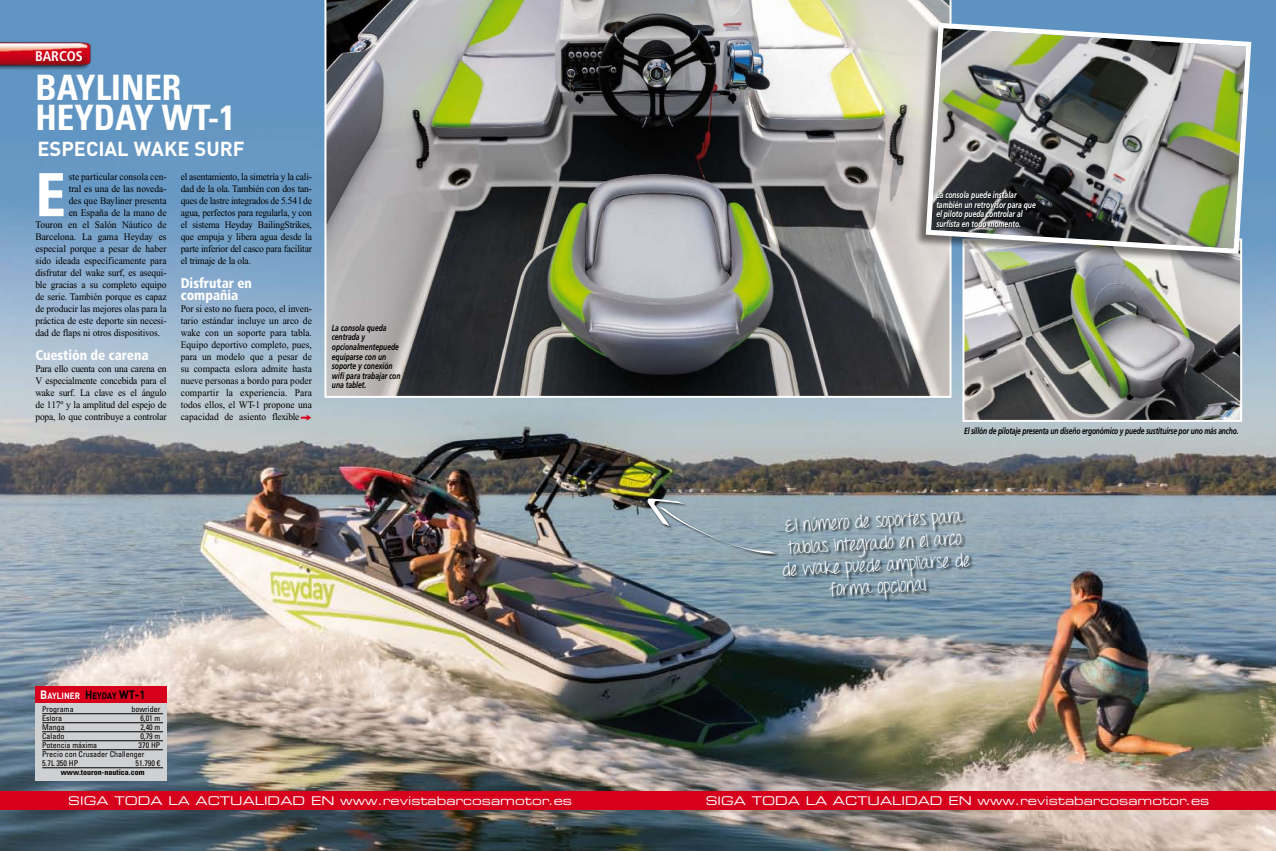
<style>
.page{position:relative;width:1276px;height:851px;background:#fff}
.page>*{position:absolute;margin:0;border:0;box-sizing:border-box;transform-origin:0 0}
.t1{font:900 condensed 61.6px "Frutiger LT Std";color:#fff;scale:.95 1}
.t2{font:700 condensed 35px/30px "Univers LT Std";color:#fff}
.t3{font:700 20px "DIN";color:#fff}
.t4{font:18px/22px "Throw My Hands Upinthe Air";color:#fff;text-align:center}
.t5{font:900 condensed 14px/12px "Frutiger LT Std";color:#fff;scale:.95 1}
.t6{font:700 condensed 14px "Frutiger LT Std";color:#fff}
.t7{font:12px "Eurostile LT Std Ex 2";color:#fff}
.t8{font:12px "Ingy Arrows Two";color:#d7001c}
.t9{font:10px/12px "Times New Roman";letter-spacing:-.01em;color:#000;text-align:justify;scale:.95 1}
.t10{font:italic 700 9px/9.5px "Frutiger LT Std";color:#000;scale:.75 1}
.t11{font:italic 700 9px/9.5px "Frutiger LT Std";color:#fff;scale:.75 1}
.t12{font:italic 700 9px "Frutiger LT Std";letter-spacing:-.025em;color:#000;scale:.75 1}
.t13{font:700 9px "DIN";color:#fff;scale:.9 1}
.t14{font:condensed 8px/9px "Univers LT Std";color:#000}
.t15{font:700 condensed 8px "Univers LT Std";color:#000}
.s1{font-size:12px}
.s2{font-size:12px;color:#000}
.s3{color:#000}
</style>
<div class="page">
<img style="left:0;top:0;width:1276px;height:850px">
<div style="left:0;top:42px;width:99px;height:41px;background:#000;opacity:.5"></div>
<img style="left:0;top:39px;width:96px;height:28px">
<div style="left:783px;top:512px;width:229px;height:109px;background:#000;opacity:.75"></div>
<div style="left:647px;top:498px;width:137px;height:147px;background:#000;opacity:.75"></div>
<svg style="left:647px;top:498px;width:129px;height:55px;background:#95a9b4"></svg>
<div style="left:0;top:791px;width:1276px;height:18px;background:#d7001c"></div>
<div style="left:35px;top:686px;width:132px;height:65px;background:#d7001c"></div>
<div style="left:35px;top:703px;width:132px;height:77px;background:#cfd0d2"></div>
<hr style="left:42px;top:713px;width:121px;height:1px;background:#000">
<hr style="left:42px;top:722px;width:121px;height:1px;background:#000">
<hr style="left:42px;top:731px;width:121px;height:1px;background:#000">
<hr style="left:42px;top:740px;width:121px;height:1px;background:#000">
<hr style="left:42px;top:749px;width:121px;height:1px;background:#000">
<hr style="left:42px;top:767px;width:121px;height:1px;background:#000">
<img style="left:961px;top:270px;width:282px;height:153px">
<svg style="left:323px;top:0;width:629px;height:399px;background:#7e807c"></svg>
<div style="left:913px;top:22px;width:343px;height:248px;background:#000;opacity:.5"></div>
<img style="left:923px;top:20px;width:331px;height:236px">
<svg style="left:937px;top:191px;width:112px;height:44px;background:#2f3134"></svg>
<h3 class="t6" style="left:35px;top:48px;width:49px">barcos</h3>
<h2 class="t2" style="left:35px;top:72px;width:201px">bayliner heyday wt-1</h2>
<h3 class="t3" style="left:37px;top:136px;width:209px">ESPECIAL WAKE SURF</h3>
<h1 class="t1" style="left:35px;top:158px;width:33px">E</h1>
<p class="t9" style="left:69px;top:171px;width:104px">ste particular consola cen-</p>
<p class="t9" style="left:69px;top:183px;width:105px">tral es una de las noveda-</p>
<p class="t9" style="left:69px;top:195px;width:104px">des que Bayliner presenta</p>
<p class="t9" style="left:69px;top:207px;width:104px">en España de la mano de</p>
<p class="t9" style="left:35px;top:219px;width:140px">Touron en el Salón Náutico de</p>
<p class="t9" style="left:35px;top:231px;width:140px">Barcelona. La gama Heyday es</p>
<p class="t9" style="left:35px;top:243px;width:140px">especial porque a pesar de haber</p>
<p class="t9" style="left:35px;top:255px;width:140px">sido ideada específicamente para</p>
<p class="t9" style="left:35px;top:267px;width:140px">disfrutar del wake surf, es asequi-</p>
<p class="t9" style="left:35px;top:279px;width:140px">ble gracias a su completo equipo</p>
<p class="t9" style="left:35px;top:291px;width:140px">de serie. También porque es capaz</p>
<p class="t9" style="left:35px;top:303px;width:140px">de producir las mejores olas para la</p>
<p class="t9" style="left:35px;top:315px;width:140px">práctica de este deporte sin necesi-</p>
<p class="t9" style="left:35px;top:327px;width:133px">dad de flaps ni otros dispositivos.</p>
<h3 class="t5" style="left:35px;top:349px;width:121px">Cuestión de carena</h3>
<p class="t9" style="left:35px;top:363px;width:140px">Para ello cuenta con una carena en V especialmente concebida para el wake surf. La clave es el ángulo de 117º y la amplitud del espejo de popa, lo que contribuye a controlar</p>
<p class="t9" style="left:181px;top:171px;width:140px">el asentamiento, la simetría y la cali&shy;dad de la ola. También con dos tan&shy;ques de lastre integrados de 5.54 l de agua, perfectos para regularla, y con el sistema Heyday BailingStrikes, que empuja y libera agua desde la parte inferior del casco para facilitar el trimaje de la ola.</p>
<h3 class="t5" style="left:181px;top:277px;width:76px">Disfrutar en compañía</h3>
<p class="t9" style="left:181px;top:303px;width:140px">Por si esto no fuera poco, el inven&shy;tario estándar incluye un arco de wake con un soporte para tabla.<br>Equipo deportivo completo, pues, para un modelo que a pesar de su compacta eslora admite hasta nueve personas a bordo para poder compartir la experiencia. Para todos ellos, el WT-1 propone una capacidad de asiento flexible</p>
<p class="t8" style="left:300px;top:410px;width:13px">c</p>
<p class="t10" style="left:332px;top:323px;width:93px">La consola queda centrada y opcionalmentepuede equiparse con un soporte y conexión wifi para trabajar con una tablet.</p>
<p class="t13" style="left:40px;top:689px;width:118px"><span class="s1">B</span>AYLINER <span class="s2">H</span><span class="s3">EYDAY</span> <span class="s2">WT-1</span></p>
<p class="t14" style="left:42px;top:704px;width:33px">Programa</p>
<p class="t14" style="left:131px;top:704px;width:30px">bowrider</p>
<p class="t14" style="left:42px;top:713px;width:21px">Eslora</p>
<p class="t14" style="left:140px;top:713px;width:21px">6,01 m</p>
<p class="t14" style="left:42px;top:722px;width:24px">Manga</p>
<p class="t14" style="left:140px;top:722px;width:21px">2,40 m</p>
<p class="t14" style="left:42px;top:731px;width:24px">Calado</p>
<p class="t14" style="left:140px;top:731px;width:21px">0,79 m</p>
<p class="t14" style="left:42px;top:740px;width:57px">Potencia máxima</p>
<p class="t14" style="left:42px;top:740px;width:120px;text-indent:96px">370 HP<br>Precio con Crusader Challenger<br>5.7L 350 HP</p>
<p class="t14" style="left:135px;top:758px;width:26px">51.790 €</p>
<p class="t15" style="left:61px;top:767px;width:85px">www.touron-nautica.com</p>
<p class="t11" style="left:936px;top:190px;width:134px">La consola puede instalar también un retrovisor para que el piloto pueda controlar al surfista en todo momento.</p>
<p class="t12" style="left:964px;top:425px;width:367px">El sillón de pilotaje presenta un diseño ergonómico y puede sustituirse por uno más ancho.</p>
<h3 class="t4" style="left:779px;top:516px;width:189px;rotate:-3deg">El número de soportes para tablas integrado en el arco de wake puede ampliarse de forma opcional</h3>
<p class="t7" style="left:68px;top:792px;width:505px">Siga toda la actualidad en www.revistabarcosamotor.es</p>
<p class="t7" style="left:705px;top:792px;width:505px">Siga toda la actualidad en www.revistabarcosamotor.es</p>
</div>
